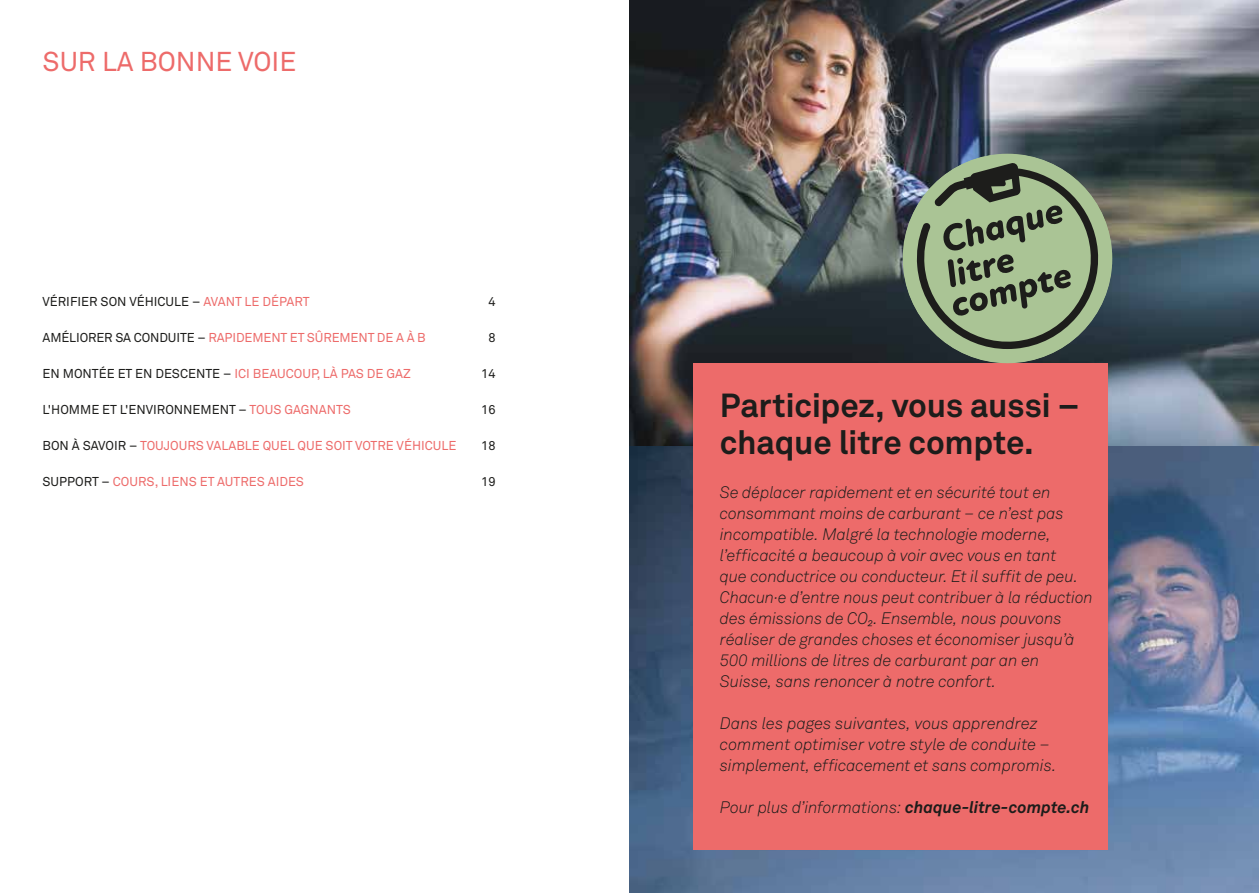
<style>
.page{position:relative;width:1259px;height:893px;background:#fff}
.page>*{position:absolute;margin:0;border:0;box-sizing:border-box;transform-origin:0 0}
.t1{font:700 33px/37.5px "Akkurat Std";letter-spacing:-.01em;color:#1d1d1b}
.t2{font:27px "Akkurat Std";color:#ed6b6a}
.t3{font:italic 300 16.5px/21px "Akkurat Std";letter-spacing:-.01em;color:#1d1d1b}
.t4{font:12.75px "Akkurat Std";color:#ed6b6a}
.t5{font:12.75px "Akkurat Std";color:#1d1d1b}
.s1{color:#ed6b6a}
.s2{color:#1d1d1b}
.s3{font-weight:700}
</style>
<div class="page">
<img style="left:629px;top:0;width:630px;height:893px">
<div style="left:693px;top:363px;width:415px;height:487px;background:#ed6b6a"></div>
<div style="left:902px;top:154px;width:210px;height:209px;background:#aac495;border-radius:50%"></div>
<svg style="left:916px;top:162px;width:184px;height:187px"></svg>
<h2 class="t2" style="left:43px;top:46px;width:255px">SUR LA BONNE VOIE</h2>
<p class="t5" style="left:43px;top:294px;width:268px">VÉRIFIER SON VÉHICULE – <span class="s1">AVANT LE DÉPART</span></p>
<p class="t5" style="left:488px;top:294px;width:9px">4</p>
<p class="t4" style="left:43px;top:330px;width:385px"><span class="s2">AMÉLIORER SA CONDUITE –</span> RAPIDEMENT ET SÛREMENT DE A À B</p>
<p class="t5" style="left:488px;top:330px;width:9px">8</p>
<p class="t4" style="left:43px;top:366px;width:370px"><span class="s2">EN MONTÉE ET EN DESCENTE –</span> ICI BEAUCOUP, LÀ PAS DE GAZ</p>
<p class="t5" style="left:481px;top:366px;width:16px">14</p>
<p class="t5" style="left:43px;top:402px;width:310px">L'HOMME ET L'ENVIRONNEMENT – <span class="s1">TOUS GAGNANTS</span></p>
<p class="t5" style="left:481px;top:402px;width:16px">16</p>
<p class="t4" style="left:43px;top:438px;width:415px"><span class="s2">BON À SAVOIR –</span> TOUJOURS VALABLE QUEL QUE SOIT VOTRE VÉHICULE</p>
<p class="t5" style="left:481px;top:438px;width:16px">18</p>
<p class="t4" style="left:43px;top:474px;width:263px"><span class="s2">SUPPORT –</span> COURS, LIENS ET AUTRES AIDES</p>
<p class="t5" style="left:481px;top:474px;width:16px">19</p>
<h1 class="t1" style="left:720px;top:387px;width:361px">Participez, vous aussi – chaque litre compte.</h1>
<p class="t3" style="left:720px;top:482px;width:374px">Se déplacer rapidement et en sécurité tout en consommant moins de carburant – ce n’est pas incompatible. Malgré la technologie moderne, l’efficacité a beaucoup à voir avec vous en tant<br>que conductrice ou conducteur. Et il suffit de peu.<br>Chacun·e d’entre nous peut contribuer à la réduction des émissions de CO . Ensemble, nous pouvons</p>
<p class="t3" style="left:720px;top:620px;width:356px;line-height:13.5px;text-indent:147px">²<br>réaliser de grandes choses et économiser jusqu’à</p>
<p class="t3" style="left:720px;top:650px;width:321px">500 millions de litres de carburant par an en<br>Suisse, sans renoncer à notre confort.</p>
<p class="t3" style="left:720px;top:713px;width:338px">Dans les pages suivantes, vous apprendrez comment optimiser votre style de conduite – simplement, efficacement et sans compromis.</p>
<p class="t3" style="left:720px;top:797px;width:371px">Pour plus d’informations: <span class="s3">chaque-litre-compte.ch</span></p>
</div>
